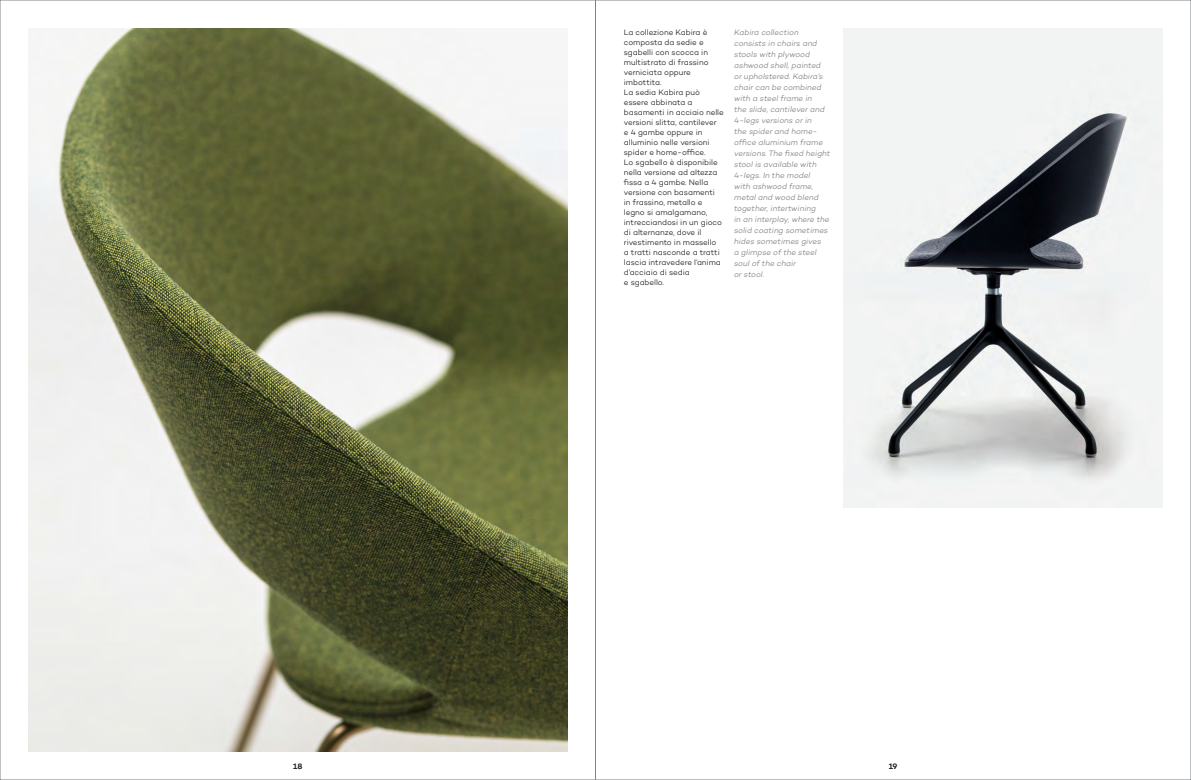
<style>
.page{position:relative;width:1191px;height:780px;background:#fff}
.page>*{position:absolute;margin:0;border:0;box-sizing:border-box;transform-origin:0 0}
.Descrizione{font:300 8px/10px "Campton";letter-spacing:-.005em;color:#231f20}
.Descrizione_ING{font:italic 300 8px/11px "Campton";color:#808285}
.t1{font:600 8px "Campton";color:#231f20}
</style>
<div class="page">
<img style="left:28px;top:28px;width:539px;height:723px">
<img style="left:844px;top:28px;width:318px;height:479px">
<hr style="left:595px;top:0;width:1px;height:780px;background:#808285">
<p class="Descrizione" style="left:624px;top:27px;width:86px">La collezione Kabira è composta da sedie e sgabelli con scocca in multistrato di frassino verniciata oppure imbottita.</p>
<p class="Descrizione" style="left:624px;top:87px;width:101px">La sedia Kabira può essere abbinata a basamenti in acciaio nelle versioni slitta, cantilever<br>e 4 gambe oppure in alluminio nelle versioni spider e home-office.</p>
<p class="Descrizione" style="left:624px;top:157px;width:100px">Lo sgabello è disponibile nella versione ad altezza fissa a 4 gambe. Nella versione con basamenti in frassino, metallo e legno si amalgamano, intrecciandosi in un gioco di alternanze, dove il rivestimento in massello a tratti nasconde a tratti lascia intravedere l’anima d’acciaio di sedia</p>
<p class="Descrizione" style="left:624px;top:277px;width:42px">e sgabello.</p>
<p class="Descrizione_ING" style="left:734px;top:26px;width:99px">Kabira collection consists in chairs and stools with plywood ashwood shell,painted orupholstered.Kabira’s chaircan be combined with a steelframe in<br>the slide,cantileverand<br>4-legs versions orin<br>the spiderand home&shy;office aluminium frame versions.The fixed height stoolis available with<br>4-legs.In the model</p>
<p class="Descrizione_ING" style="left:734px;top:180px;width:88px">with ashwood frame, metaland wood blend together,intertwining</p>
<p class="Descrizione_ING" style="left:734px;top:213px;width:99px">in an interplay,where the solid coating sometimes hides sometimes gives</p>
<p class="Descrizione_ING" style="left:734px;top:246px;width:86px">a glimpse of the steel</p>
<p class="Descrizione_ING" style="left:734px;top:257px;width:65px">soulof the chair</p>
<p class="Descrizione_ING" style="left:734px;top:268px;width:33px">orstool.</p>
<p class="t1" style="left:293px;top:761px;width:11px">18</p>
<p class="t1" style="left:889px;top:761px;width:10px">19</p>
</div>
